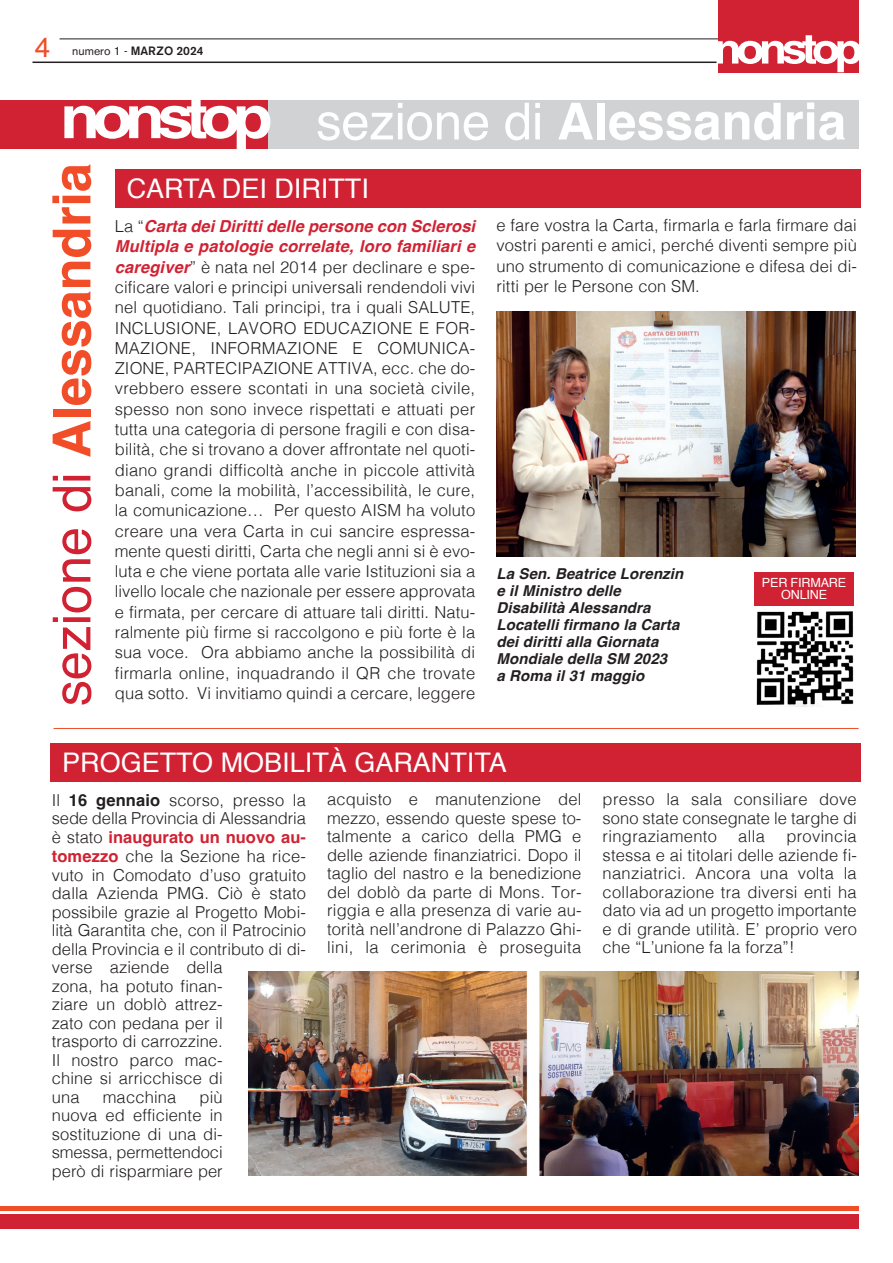
<style>
.page{position:relative;width:893px;height:1263px;background:#fff}
.page>*{position:absolute;margin:0;border:0;box-sizing:border-box;transform-origin:0 0}
.t1{font:700 52.5px "Helvetica";letter-spacing:-.005em;color:#f04d28}
.t2{font:700 51px "Helvetica";color:#fff}
.t3{font:28.5px "Akzidenz Grotesk BE";color:#f04d28}
.t4{font:27px "Helvetica";color:#fff}
.t5{font:300 16.5px/20.2px "Helvetica";letter-spacing:.01em;color:#231f20;text-align:justify}
.t6{font:italic 700 15px/17px "Helvetica";letter-spacing:.01em;color:#231f20}
.t7{font:12.6px "Helvetica";letter-spacing:-.015em;color:#fff}
.t8{font:500 12px "Akzidenz Grotesk BE";color:#231f20}
.s1{font-weight:400}
.s2{font-weight:400;color:#d12233}
.s3{font-weight:700;font-style:italic;color:#d12233}
.s4{font-weight:700}
.s5{font-weight:700;color:#d12233}
</style>
<div class="page">
<hr style="left:33px;top:62px;width:824px;height:1px;background:#231f20">
<hr style="left:60px;top:39px;width:799px;height:1px;background:#231f20">
<div style="left:719px;top:0;width:140px;height:72px;background:#d12233"></div>
<svg style="left:716px;top:35px;width:143px;height:37px"></svg>
<div style="left:0;top:1206px;width:859px;height:5px;background:#f04d28"></div>
<div style="left:0;top:1214px;width:859px;height:15px;background:#d12233"></div>
<div style="left:267px;top:100px;width:592px;height:49px;background:#d1d2d4"></div>
<div style="left:0;top:100px;width:267px;height:49px;background:#d12233"></div>
<svg style="left:64px;top:100px;width:206px;height:49px"></svg>
<div style="left:115px;top:169px;width:745px;height:39px;background:#d12233"></div>
<div style="left:50px;top:743px;width:810px;height:38px;background:#d12233"></div>
<img style="left:248px;top:971px;width:610px;height:204px">
<img style="left:756px;top:611px;width:98px;height:95px">
<div style="left:754px;top:572px;width:100px;height:34px;background:#d12233"></div>
<img style="left:496px;top:311px;width:359px;height:246px">
<hr style="left:54px;top:728px;width:805px;height:1px;background:#f04d28">
<p class="t3" style="left:34px;top:37px;width:18px">4</p>
<p class="t8" style="left:72px;top:47px;width:133px"><span class="s1">numero 1 -</span> MARZO 2024</p>
<p class="t2" style="left:316px;top:100px;width:532px"><span class="s1">sezione di</span> Alessandria</p>
<p class="t1" style="left:50px;top:706px;width:545px;rotate:-90deg"><span class="s2">sezione di</span> Alessandria</p>
<p class="t4" style="left:127px;top:177px;width:244px">CARTA DEI DIRITTI</p>
<p class="t5" style="left:115px;top:217px;width:362px">La “<span class="s3">Carta dei Diritti delle persone con Sclerosi Multipla e patologie correlate, loro familiari e caregiver</span>” è nata nel 2014 per declinare e spe&shy;cificare valori e principi universali rendendoli vivi nel quotidiano. Tali principi, tra i quali SALUTE, INCLUSIONE, LAVORO EDUCAZIONE E FOR-MAZIONE, INFORMAZIONE E COMUNICA-ZIONE, PARTECIPAZIONE ATTIVA, ecc. che do&shy;vrebbero essere scontati in una società civile, spesso non sono invece rispettati e attuati per tutta una categoria di persone fragili e con disa&shy;bilità, che si trovano a dover affrontate nel quoti&shy;diano grandi difficoltà anche in piccole attività banali, come la mobilità, l’accessibilità, le cure, la comunicazione… Per questo AISM ha voluto creare una vera Carta in cui sancire espressa&shy;mente questi diritti, Carta che negli anni si è evo&shy;luta e che viene portata alle varie Istituzioni sia a livello locale che nazionale per essere approvata e firmata, per cercare di attuare tali diritti. Natu&shy;ralmente più firme si raccolgono e più forte è la sua voce. Ora abbiamo anche la possibilità di firmarla online, inquadrando il QR che trovate qua sotto. Vi invitiamo quindi a cercare, leggere</p>
<p class="t5" style="left:496px;top:216px;width:362px">e fare vostra la Carta, firmarla e farla firmare dai vostri parenti e amici, perché diventi sempre più uno strumento di comunicazione e difesa dei di&shy;ritti per le Persone con SM.</p>
<p class="t6" style="left:496px;top:567px;width:188px">La Sen. Beatrice Lorenzin e il Ministro delle<br>Disabilità Alessandra<br>Locatelli firmano la Carta dei diritti alla Giornata<br>Mondiale della SM 2023</p>
<p class="t6" style="left:496px;top:668px;width:149px">a Roma il 31 maggio</p>
<p class="t7" style="left:762px;top:577px;width:86px">PER FIRMARE</p>
<p class="t7" style="left:781px;top:589px;width:48px">ONLINE</p>
<p class="t4" style="left:62px;top:751px;width:446px">PROGETTO MOBILITÀ GARANTITA</p>
<p class="t5" style="left:52px;top:792px;width:256px;line-height:18.6px;text-align:left">Il <span class="s4">16 gennaio</span> scorso, presso la sede della Provincia di Alessandria è stato <span class="s5">inaugurato un nuovo au&shy;tomezzo</span> che la Sezione ha rice&shy;vuto in Comodato d’uso gratuito dalla Azienda PMG. Ciò è stato possibile grazie al Progetto Mobi&shy;lità Garantita che, con il Patrocinio della Provincia e il contributo di di&shy;verse aziende della<br>zona, ha potuto finan-<br>ziare un doblò attrez-<br>zato con pedana per il<br>trasporto di carrozzine.<br>Il nostro parco mac-<br>chine si arricchisce di<br>una</p>
<p class="t5" style="left:327px;top:792px;width:256px;line-height:18.5px">acquisto e manutenzione del mezzo, essendo queste spese to&shy;talmente a carico della PMG e delle aziende finanziatrici. Dopo il taglio del nastro e la benedizione del doblò da parte di Mons. Tor&shy;riggia e alla presenza di varie au&shy;torità nell’androne di Palazzo Ghi&shy;lini, la cerimonia è proseguita</p>
<p class="t5" style="left:603px;top:792px;width:256px;line-height:18.5px">presso la sala consiliare dove sono state consegnate le targhe di ringraziamento</p>
<p class="t5" style="left:603px;top:828px;width:256px;line-height:18.5px;text-indent:184px">provincia stessa e ai titolari delle aziende fi&shy;nanziatrici. Ancora una volta la collaborazione tra diversi enti ha dato via ad un progetto importante e di grande utilità. E’ proprio vero che “L’unione fa la forza”!</p>
<p class="t5" style="left:738px;top:828px;width:28px">alla</p>
<p class="t5" style="left:52px;top:1089px;width:172px;line-height:18.5px;text-indent:148px">più nuova ed efficiente in sostituzione di una di&shy;smessa, permettendoci però di risparmiare per</p>
<p class="t5" style="left:103px;top:1088px;width:75px">macchina</p>
</div>
